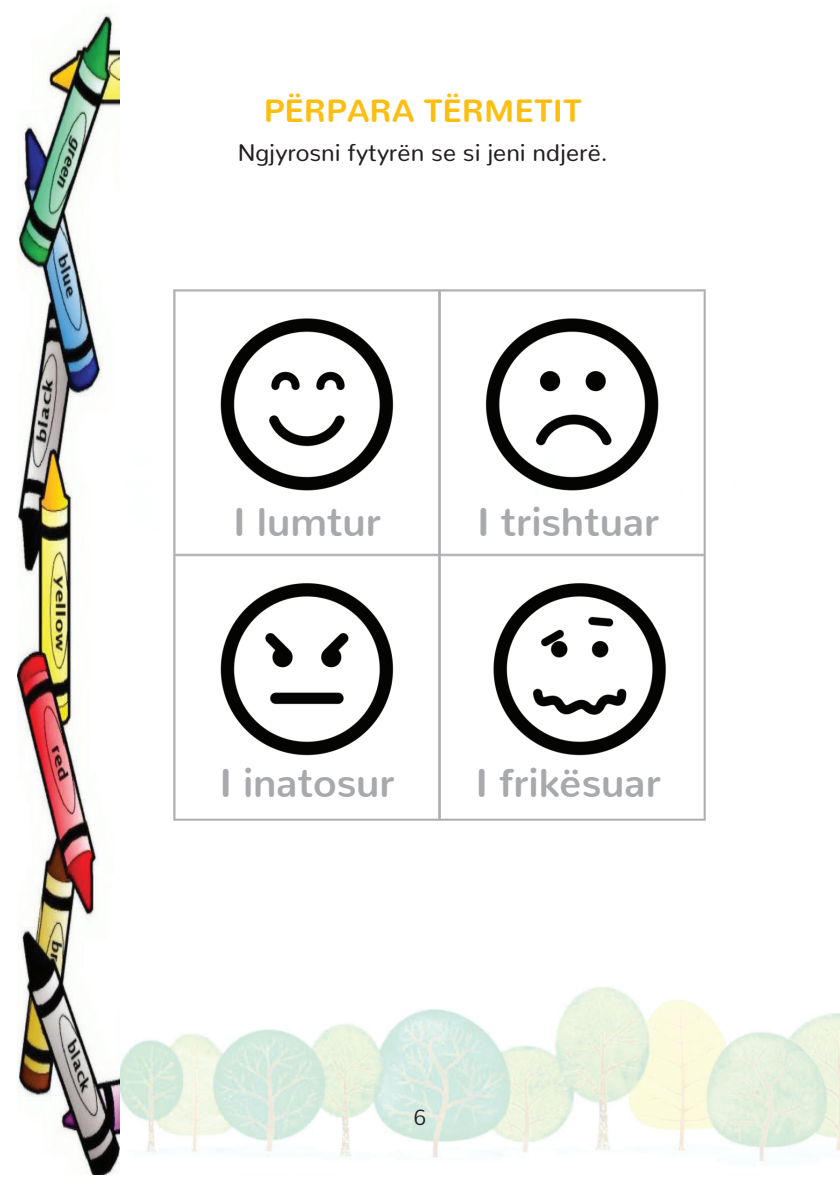
<style>
.page{position:relative;width:840px;height:1191px;background:#fff}
.page>*{position:absolute;margin:0;border:0;box-sizing:border-box;transform-origin:0 0}
.t1{font:700 40px "Nunito";color:#a8a9ad}
.t2{font:700 32px "Nunito";color:#fdbe12}
.t3{font:24px "Nunito";color:#231f20}
.t4{font:300 22px "Nunito";color:#231f20}
</style>
<div class="page">
<img style="left:120px;top:987px;width:719px;height:179px">
<img style="left:17px;top:13px;width:103px;height:1161px">
<img style="left:173px;top:289px;width:531px;height:531px">
<div style="left:219px;top:497px;width:164px;height:54px;background:#fff"></div>
<div style="left:479px;top:497px;width:164px;height:54px;background:#fff"></div>
<div style="left:490px;top:761px;width:164px;height:54px;background:#fff"></div>
<div style="left:220px;top:759px;width:164px;height:54px;background:#fff"></div>
<p class="t2" style="left:264px;top:82px;width:319px">PËRPARA TËRMETIT</p>
<p class="t3" style="left:237px;top:132px;width:371px">Ngjyrosni fytyrën se si jeni ndjerë.</p>
<p class="t1" style="left:233px;top:486px;width:149px">I lumtur</p>
<p class="t1" style="left:477px;top:486px;width:184px">I trishtuar</p>
<p class="t1" style="left:219px;top:746px;width:177px">I inatosur</p>
<p class="t1" style="left:475px;top:746px;width:187px">I frikësuar</p>
<p class="t4" style="left:413px;top:1098px;width:14px">6</p>
</div>
